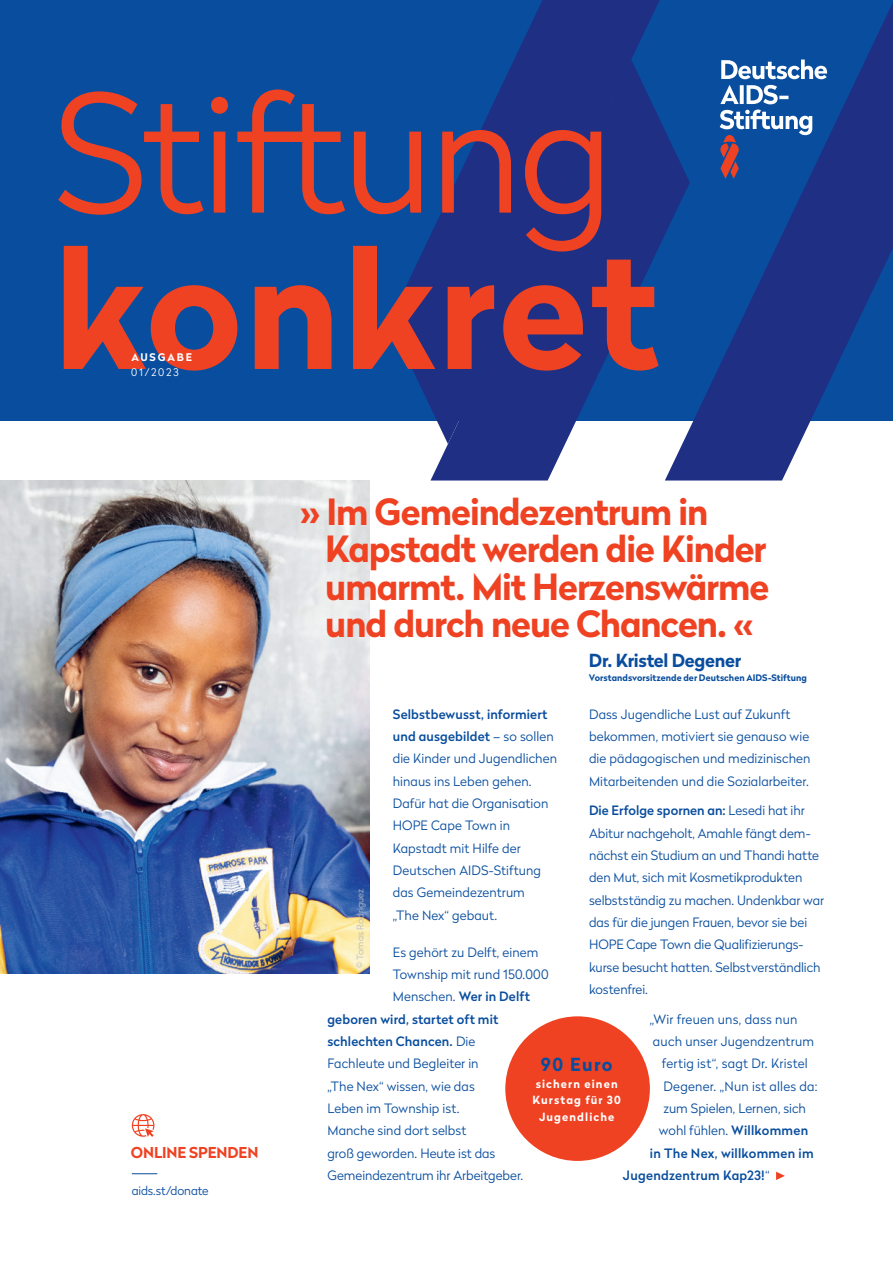
<style>
.page{position:relative;width:893px;height:1263px;background:#fff}
.page>*{position:absolute;margin:0;border:0;box-sizing:border-box;transform-origin:0 0}
.t1{font:300 162px "Radikal";letter-spacing:-.02em;color:#ef4222}
.t2{font:700 162px "Radikal";letter-spacing:.015em;color:#ef4222}
.t3{font:700 36px/37.2px "Radikal";letter-spacing:-.03em;color:#ef4222}
.t4{font:700 18px "Radikal";letter-spacing:-.015em;color:#084d9e}
.t5{font:700 15px "Radikal";letter-spacing:-.005em;color:#ef4222}
.t6{font:300 12.9px/22.4px "Radikal";letter-spacing:.005em;color:#084d9e}
.t7{font:500 12.9px "Radikal";letter-spacing:.015em;color:#084d9e}
.t8{font:300 12px "Radikal";letter-spacing:-.01em;color:#084d9e}
.t9{font:700 11.25px/16.5px "Radikal";letter-spacing:.1em;color:#fff;text-align:center}
.t10{font:700 10.5px "Radikal";letter-spacing:.175em;color:#fff}
.t11{font:300 10.5px "Radikal";letter-spacing:.16em;color:#fff}
.t12{font:700 9px "Radikal";letter-spacing:.005em;color:#084d9e}
.t13{font:300 9px "Radikal";letter-spacing:.015em;color:#bcbdc0}
.s1{font-weight:500}
.s2{font-weight:300}
</style>
<div class="page">
<div style="left:0;top:0;width:893px;height:421px;background:#084d9e"></div>
<img style="left:0;top:480px;width:369px;height:494px">
<svg style="left:430px;top:121px;width:235px;height:359px"></svg>
<svg style="left:389px;top:0;width:271px;height:444px;fill:#1e2f84"></svg>
<svg style="left:665px;top:131px;width:20px;height:349px"></svg>
<svg style="left:685px;top:3px;width:208px;height:477px"></svg>
<svg style="left:832px;top:375px;width:61px;height:105px"></svg>
<svg style="left:776px;top:1172px;width:9px;height:8px"></svg>
<svg style="left:721px;top:60px;width:106px;height:19px"></svg>
<svg style="left:720px;top:85px;width:68px;height:19px"></svg>
<svg style="left:719px;top:110px;width:93px;height:69px"></svg>
<svg style="left:132px;top:1114px;width:22px;height:23px"></svg>
<svg style="left:132px;top:1173px;width:25px;height:1px"></svg>
<div style="left:505px;top:1016px;width:145px;height:145px;background:#ef4222;border-radius:50%"></div>
<h1 class="t1" style="left:54px;top:41px;width:561px">Stiftung</h1>
<h1 class="t2" style="left:54px;top:193px;width:607px">konkret</h1>
<p class="t10" style="left:131px;top:350px;width:62px">AUSGABE</p>
<p class="t11" style="left:131px;top:365px;width:49px">01/2023</p>
<p class="t5" style="left:131px;top:1141px;width:129px">ONLINE SPENDEN</p>
<p class="t8" style="left:132px;top:1182px;width:78px">aids.st/donate</p>
<h2 class="t3" style="left:325px;top:491px;width:446px;text-indent:-26px">» Im Gemeindezentrum in<br>Kapstadt werden die Kinder umarmt. Mit Herzenswärme und durch neue Chancen. «</h2>
<h3 class="t4" style="left:589px;top:647px;width:154px">Dr. Kristel Degener</h3>
<p class="t12" style="left:589px;top:672px;width:219px">Vorstandsvorsitzende der Deutschen AIDS-Stiftung</p>
<p class="t6" style="left:393px;top:702px;width:166px"><span class="s1">Selbstbewusst, informiert und ausgebildet</span> – so sollen die Kinder und Jugendlichen hinaus ins Leben gehen.<br>Dafür hat die Organisation<br>HOPE Cape Town in<br>Kapstadt mit Hilfe der<br>Deutschen AIDS-Stiftung das Gemeindezentrum<br>„The Nex“ gebaut.</p>
<p class="t6" style="left:393px;top:940px;width:147px">Es gehört zu Delft, einem</p>
<p class="t6" style="left:393px;top:963px;width:157px">Township mit rund 150.000</p>
<p class="t7" style="left:393px;top:987px;width:139px"><span class="s2">Menschen.</span> Wer in Delft</p>
<p class="t7" style="left:327px;top:1010px;width:172px">geboren wird, startet oft mit</p>
<p class="t7" style="left:327px;top:1032px;width:149px">schlechten Chancen. <span class="s2">Die</span></p>
<p class="t6" style="left:327px;top:1052px;width:153px">Fachleute und Begleiter in</p>
<p class="t6" style="left:327px;top:1074px;width:149px">„The Nex“ wissen, wie das</p>
<p class="t6" style="left:327px;top:1097px;width:134px">Leben im Township ist.</p>
<p class="t6" style="left:327px;top:1119px;width:141px">Manche sind dort selbst</p>
<p class="t6" style="left:327px;top:1141px;width:169px">groß geworden. Heute ist das</p>
<p class="t6" style="left:327px;top:1163px;width:197px">Gemeindezentrum ihr Arbeitgeber.</p>
<p class="t6" style="left:589px;top:702px;width:223px">Dass Jugendliche Lust auf Zukunft bekommen, motiviert sie genauso wie die pädagogischen und medizinischen Mitarbeitenden und die Sozialarbeiter.</p>
<p class="t6" style="left:589px;top:799px;width:237px"><span class="s1">Die Erfolge spornen an:</span> Lesedi hat ihr Abitur nachgeholt, Amahle fängt dem&shy;nächst ein Studium an und Thandi hatte den Mut, sich mit Kosmetikprodukten selbstständig zu machen. Undenkbar war das für die jungen Frauen, bevor sie bei HOPE Cape Town die Qualifizierungs&shy;kurse besucht hatten. Selbstverständlich kostenfrei.</p>
<p class="t6" style="left:650px;top:1007px;width:149px">„Wir freuen uns, dass nun</p>
<p class="t6" style="left:653px;top:1030px;width:162px">auch unser Jugendzentrum</p>
<p class="t6" style="left:662px;top:1052px;width:147px">fertig ist“, sagt Dr. Kristel</p>
<p class="t6" style="left:663px;top:1074px;width:155px">Degener. „Nun ist alles da:</p>
<p class="t6" style="left:663px;top:1096px;width:144px">zum Spielen, Lernen, sich</p>
<p class="t6" style="left:659px;top:1119px;width:151px">wohl fühlen. <span class="s1">Willkommen</span></p>
<p class="t7" style="left:650px;top:1144px;width:165px">in The Nex, willkommen im</p>
<p class="t7" style="left:623px;top:1166px;width:148px">Jugendzentrum Kap23!<span class="s2">“</span></p>
<p class="t13" style="left:354px;top:968px;width:81px;rotate:-90deg">© Tomas Rodriguez</p>
<h3 class="t4" style="left:541px;top:1052px;width:73px">90 Euro</h3>
<p class="t9" style="left:533px;top:1075px;width:90px">sichern einen<br>Kurstag für 30<br>Jugendliche</p>
</div>
